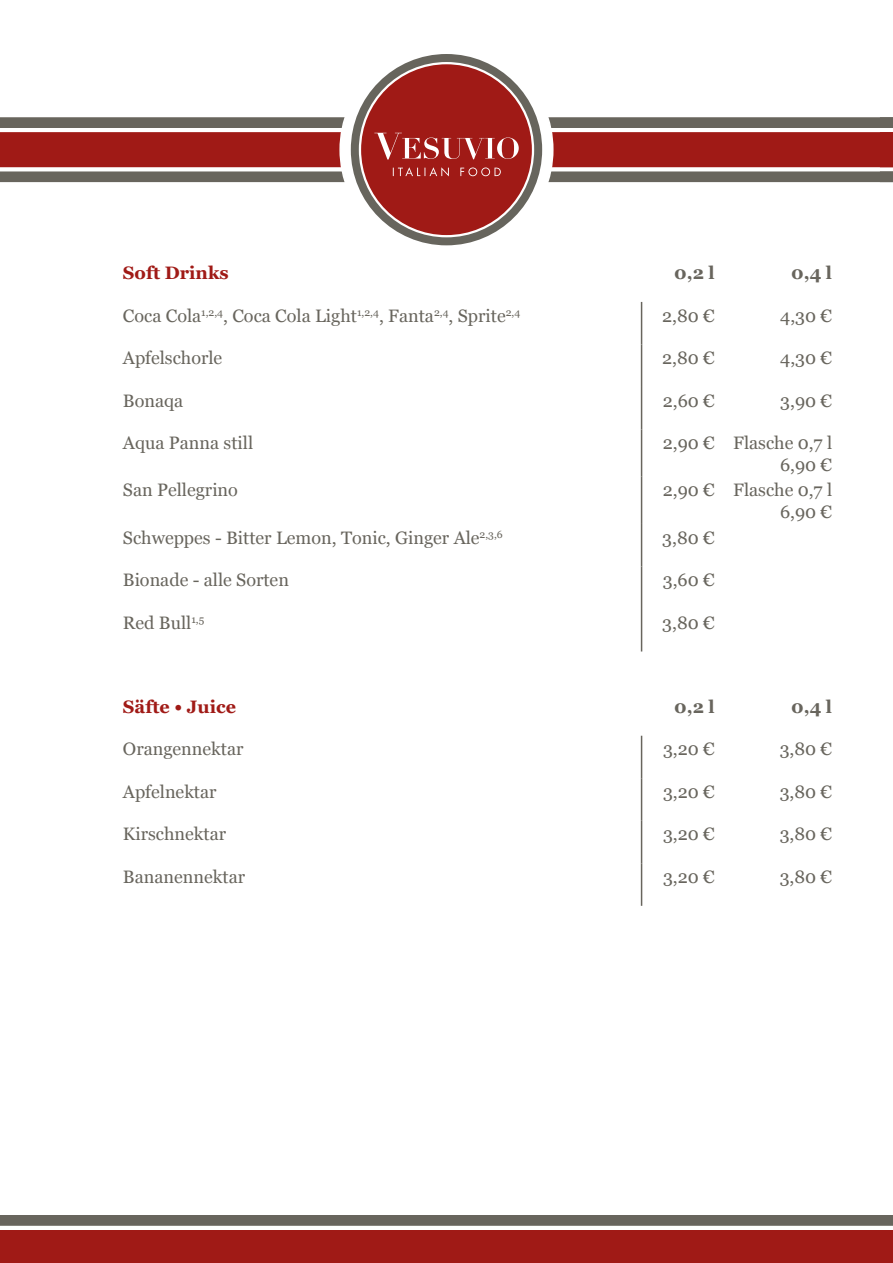
<style>
.page{position:relative;width:893px;height:1263px;background:#fff}
.page>*{position:absolute;margin:0;border:0;box-sizing:border-box;transform-origin:0 0}
.t1{font:18px/21.6px "Vani";color:#68655d;text-align:right}
.t2{font:700 18px "Vani";color:#a01a16}
.t3{font:700 18px "Vani";color:#68655d}
</style>
<div class="page">
<svg style="left:0;top:1215px;width:893px;height:48px;background:#9b3e3a"></svg>
<hr style="left:641px;top:302px;width:1px;height:42px;background:#68655d">
<hr style="left:641px;top:344px;width:1px;height:43px;background:#68655d">
<hr style="left:641px;top:387px;width:1px;height:42px;background:#68655d">
<hr style="left:641px;top:429px;width:1px;height:48px;background:#68655d">
<hr style="left:641px;top:477px;width:1px;height:47px;background:#68655d">
<hr style="left:641px;top:524px;width:1px;height:42px;background:#68655d">
<hr style="left:641px;top:566px;width:1px;height:43px;background:#68655d">
<hr style="left:641px;top:609px;width:1px;height:42px;background:#68655d">
<hr style="left:641px;top:736px;width:1px;height:42px;background:#68655d">
<hr style="left:641px;top:778px;width:1px;height:43px;background:#68655d">
<hr style="left:641px;top:821px;width:1px;height:42px;background:#68655d">
<hr style="left:641px;top:863px;width:1px;height:43px;background:#68655d">
<svg style="left:548px;top:117px;width:345px;height:65px;background:#9a514c"></svg>
<svg style="left:0;top:117px;width:345px;height:65px;background:#9a514c"></svg>
<div style="left:340px;top:43px;width:213px;height:213px;background:#fff;border-radius:50%"></div>
<svg style="left:351px;top:54px;width:191px;height:191px;background:#7a7871"></svg>
<div style="left:360px;top:63px;width:173px;height:173px;background:#a01a16;border-radius:50%"></div>
<svg style="left:374px;top:133px;width:145px;height:27px"></svg>
<svg style="left:393px;top:167px;width:108px;height:9px"></svg>
<p class="t2" style="left:123px;top:262px;width:107px">Soft Drinks</p>
<p class="t3" style="left:674px;top:262px;width:42px">0,2 l</p>
<p class="t3" style="left:791px;top:262px;width:42px">0,4 l</p>
<p class="t1" style="left:123px;top:304px;width:399px">Coca Cola<sup>1,2,4</sup>, Coca Cola Light<sup>1,2,4</sup>, Fanta<sup>2,4</sup>, Sprite<sup>2,4</sup></p>
<p class="t1" style="left:662px;top:304px;width:54px">2,80 €</p>
<p class="t1" style="left:780px;top:304px;width:53px">4,30 €</p>
<p class="t1" style="left:123px;top:347px;width:101px">Apfelschorle</p>
<p class="t1" style="left:662px;top:347px;width:54px">2,80 €</p>
<p class="t1" style="left:780px;top:347px;width:53px">4,30 €</p>
<p class="t1" style="left:123px;top:390px;width:62px">Bonaqa</p>
<p class="t1" style="left:663px;top:390px;width:54px">2,60 €</p>
<p class="t1" style="left:780px;top:390px;width:53px">3,90 €</p>
<p class="t1" style="left:123px;top:432px;width:132px">Aqua Panna still</p>
<p class="t1" style="left:663px;top:432px;width:171px">2,90 € Flasche 0,7 l<br>6,90 €</p>
<p class="t1" style="left:123px;top:479px;width:116px">San Pellegrino</p>
<p class="t1" style="left:663px;top:479px;width:171px">2,90 € Flasche 0,7 l<br>6,90 €</p>
<p class="t1" style="left:123px;top:526px;width:381px">Schweppes - Bitter Lemon, Tonic, Ginger Ale<sup>2,3,6</sup></p>
<p class="t1" style="left:662px;top:526px;width:54px">3,80 €</p>
<p class="t1" style="left:123px;top:569px;width:168px">Bionade - alle Sorten</p>
<p class="t1" style="left:663px;top:569px;width:53px">3,60 €</p>
<p class="t1" style="left:123px;top:612px;width:83px">Red Bull<sup>1,5</sup></p>
<p class="t1" style="left:662px;top:612px;width:54px">3,80 €</p>
<p class="t2" style="left:123px;top:696px;width:115px">Säfte • Juice</p>
<p class="t3" style="left:674px;top:696px;width:42px">0,2 l</p>
<p class="t3" style="left:791px;top:696px;width:42px">0,4 l</p>
<p class="t1" style="left:123px;top:738px;width:122px">Orangennektar</p>
<p class="t1" style="left:663px;top:738px;width:53px">3,20 €</p>
<p class="t1" style="left:780px;top:738px;width:54px">3,80 €</p>
<p class="t1" style="left:123px;top:781px;width:95px">Apfelnektar</p>
<p class="t1" style="left:663px;top:781px;width:53px">3,20 €</p>
<p class="t1" style="left:780px;top:781px;width:54px">3,80 €</p>
<p class="t1" style="left:123px;top:823px;width:105px">Kirschnektar</p>
<p class="t1" style="left:663px;top:823px;width:53px">3,20 €</p>
<p class="t1" style="left:780px;top:823px;width:54px">3,80 €</p>
<p class="t1" style="left:123px;top:866px;width:124px">Bananennektar</p>
<p class="t1" style="left:663px;top:866px;width:53px">3,20 €</p>
<p class="t1" style="left:780px;top:866px;width:54px">3,80 €</p>
</div>
